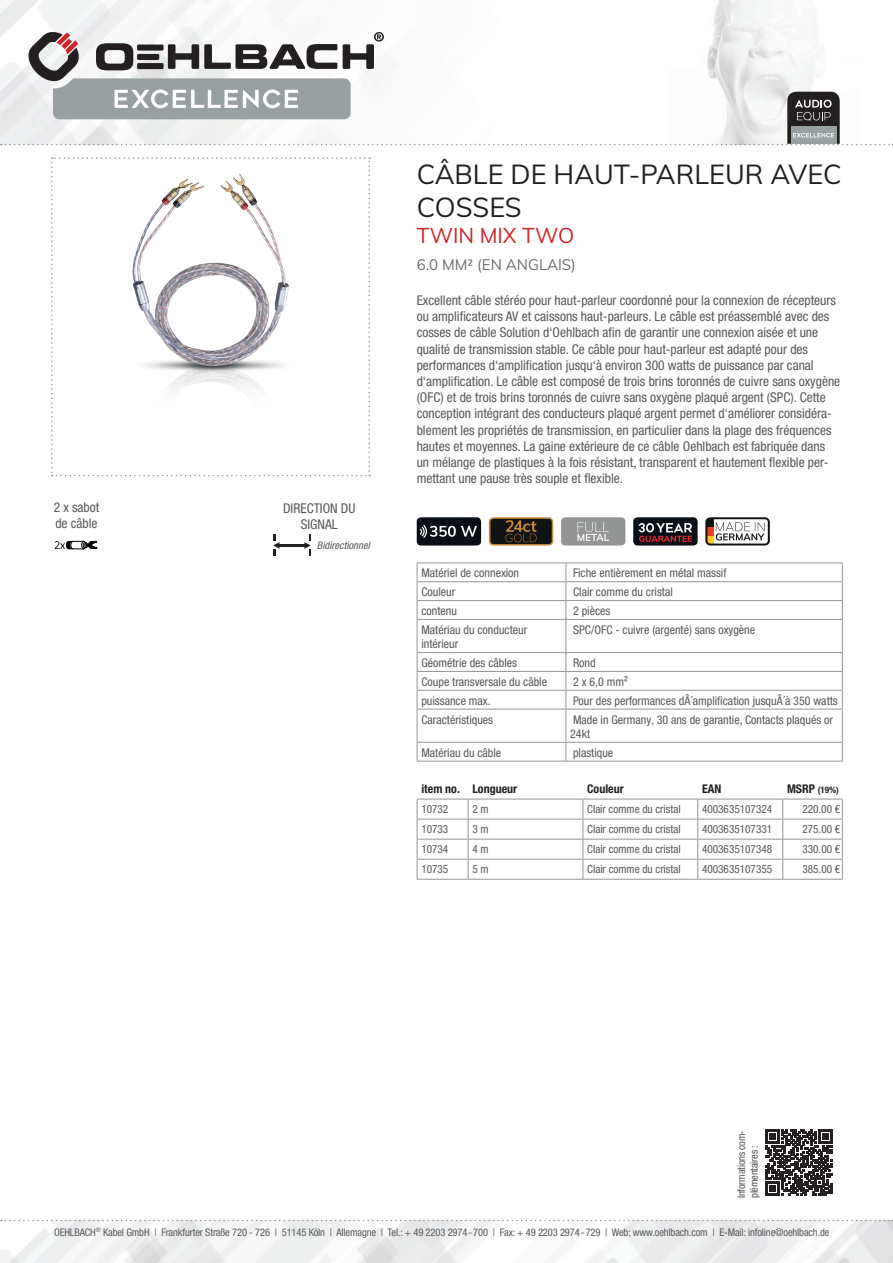
<style>
.page{position:relative;width:893px;height:1263px;background:#fff}
.page>*{position:absolute;margin:0;border:0;box-sizing:border-box;transform-origin:0 0}
.t1{font:27px/32.4px "Muli";color:#231f20}
.t2{font:21px "Muli";color:#d1232a}
.t3{font:15px "Muli";color:#6c6d70}
.t4{font:condensed 13.5px/16.2px "Helvetica Neue LTW1 G";color:#57585a}
.t5{font:condensed 12px/14.4px "Helvetica Neue LTW1 G";color:#57585a}
.t6{font:700 condensed 12px "Helvetica Neue LTW1 G";color:#231f20}
.t7{font:condensed 11.25px "Helvetica Neue LTW1 G";color:#57585a}
.t8{font:condensed 10.5px/12.6px "Helvetica Neue LTW1 G";letter-spacing:-.01em;color:#57585a}
.t9{font:italic condensed 10.5px "Helvetica Neue LTW1 G";color:#57585a}
.t10{font:700 condensed 9px "Helvetica Neue LTW1 G";color:#231f20}
.s1{font-size:12px}
</style>
<div class="page">
<img style="left:0;top:1220px;width:893px;height:43px">
<img style="left:0;top:0;width:818px;height:145px">
<svg style="left:1px;top:1220px;width:892px;height:1px"></svg>
<svg style="left:51px;top:157px;width:319px;height:319px"></svg>
<div style="left:417px;top:517px;width:64px;height:28px;background:#090e15;border-radius:4px"></div>
<svg style="left:420px;top:525px;width:57px;height:13px"></svg>
<svg style="left:489px;top:517px;width:64px;height:28px;background:#3e321f"></svg>
<div style="left:561px;top:517px;width:64px;height:28px;background:#939595;border-radius:4px"></div>
<svg style="left:577px;top:522px;width:32px;height:19px"></svg>
<div style="left:633px;top:517px;width:65px;height:28px;background:#090e15;border-radius:4px"></div>
<svg style="left:639px;top:523px;width:53px;height:19px"></svg>
<svg style="left:705px;top:517px;width:65px;height:28px"></svg>
<svg style="left:55px;top:541px;width:42px;height:9px"></svg>
<hr style="left:279px;top:544px;width:26px;height:3px;background:#231f20">
<svg style="left:273px;top:534px;width:6px;height:21px"></svg>
<svg style="left:304px;top:534px;width:7px;height:21px"></svg>
<svg style="left:766px;top:1129px;width:66px;height:67px"></svg>
<svg style="left:1px;top:31px;width:892px;height:114px"></svg>
<svg style="left:417px;top:798px;width:426px;height:81px"></svg>
<hr style="left:417px;top:879px;width:51px;height:1px;background:#939598">
<hr style="left:468px;top:879px;width:115px;height:1px;background:#939598">
<hr style="left:583px;top:879px;width:115px;height:1px;background:#939598">
<hr style="left:698px;top:879px;width:85px;height:1px;background:#939598">
<hr style="left:783px;top:879px;width:60px;height:1px;background:#939598">
<hr style="left:417px;top:799px;width:51px;height:1px;background:#939598">
<hr style="left:468px;top:799px;width:115px;height:1px;background:#939598">
<hr style="left:583px;top:799px;width:115px;height:1px;background:#939598">
<hr style="left:698px;top:799px;width:85px;height:1px;background:#939598">
<hr style="left:783px;top:799px;width:60px;height:1px;background:#939598">
<hr style="left:417px;top:562px;width:149px;height:1px;background:#939598">
<hr style="left:566px;top:562px;width:277px;height:1px;background:#939598">
<svg style="left:417px;top:563px;width:426px;height:56px"></svg>
<hr style="left:417px;top:619px;width:149px;height:1px;background:#939598">
<hr style="left:417px;top:620px;width:1px;height:32px;background:#939598">
<hr style="left:566px;top:619px;width:277px;height:1px;background:#939598">
<hr style="left:566px;top:620px;width:1px;height:32px;background:#939598">
<hr style="left:842px;top:620px;width:1px;height:32px;background:#939598">
<hr style="left:417px;top:652px;width:149px;height:1px;background:#939598">
<hr style="left:566px;top:652px;width:277px;height:1px;background:#939598">
<hr style="left:417px;top:671px;width:149px;height:1px;background:#939598">
<hr style="left:566px;top:671px;width:277px;height:1px;background:#939598">
<hr style="left:417px;top:690px;width:149px;height:1px;background:#939598">
<svg style="left:417px;top:653px;width:1px;height:56px"></svg>
<hr style="left:566px;top:690px;width:277px;height:1px;background:#939598">
<svg style="left:566px;top:653px;width:1px;height:56px"></svg>
<svg style="left:842px;top:653px;width:1px;height:56px"></svg>
<hr style="left:417px;top:709px;width:149px;height:1px;background:#939598">
<hr style="left:417px;top:709px;width:1px;height:33px;background:#939598">
<hr style="left:566px;top:709px;width:277px;height:1px;background:#939598">
<hr style="left:566px;top:709px;width:1px;height:33px;background:#939598">
<hr style="left:842px;top:709px;width:1px;height:33px;background:#939598">
<hr style="left:417px;top:742px;width:149px;height:1px;background:#939598">
<svg style="left:417px;top:743px;width:1px;height:18px"></svg>
<hr style="left:566px;top:742px;width:277px;height:1px;background:#939598">
<svg style="left:566px;top:743px;width:1px;height:18px"></svg>
<svg style="left:842px;top:743px;width:1px;height:18px"></svg>
<hr style="left:417px;top:761px;width:149px;height:1px;background:#939598">
<hr style="left:566px;top:761px;width:277px;height:1px;background:#939598">
<p class="t4" style="left:54px;top:499px;width:47px">2 x sabot de câble</p>
<p class="t4" style="left:283px;top:500px;width:74px;text-align:center">DIRECTION DU<br>SIGNAL</p>
<p class="t9" style="left:317px;top:539px;width:57px">Bidirectionnel</p>
<h1 class="t1" style="left:417px;top:157px;width:426px">CÂBLE DE HAUT-PARLEUR AVEC<br>COSSES</h1>
<h2 class="t2" style="left:417px;top:221px;width:159px">TWIN MIX TWO</h2>
<p class="t3" style="left:417px;top:254px;width:161px">6.0 MM² (EN ANGLAIS)</p>
<p class="t4" style="left:417px;top:292px;width:425px">Excellent câble stéréo pour haut-parleur coordonné pour la connexion de récepteurs ou amplificateurs AV et caissons haut-parleurs. Le câble est préassemblé avec des cosses de câble Solution d‘Oehlbach afin de garantir une connexion aisée et une qualité de transmission stable. Ce câble pour haut-parleur est adapté pour des performances d‘amplification jusqu‘à environ 300 watts de puissance par canal d‘amplification. Le câble est composé de trois brins toronnés de cuivre sans oxygène (OFC) et de trois brins toronnés de cuivre sans oxygène plaqué argent (SPC). Cette conception intégrant des conducteurs plaqué argent permet d‘améliorer considéra&shy;blement les propriétés de transmission, en particulier dans la plage des fréquences hautes et moyennes. La gaine extérieure de ce câble Oehlbach est fabriquée dans un mélange de plastiques à la fois résistant, transparent et hautement flexible per&shy;mettant une pause très souple et flexible.</p>
<p class="t5" style="left:421px;top:566px;width:99px">Matériel de connexion</p>
<p class="t5" style="left:573px;top:566px;width:155px">Fiche entièrement en métal massif</p>
<p class="t5" style="left:421px;top:585px;width:35px">Couleur</p>
<p class="t5" style="left:573px;top:585px;width:101px">Clair comme du cristal</p>
<p class="t5" style="left:421px;top:604px;width:37px">contenu</p>
<p class="t5" style="left:573px;top:604px;width:39px">2 pièces</p>
<p class="t5" style="left:421px;top:623px;width:107px">Matériau du conducteur intérieur</p>
<p class="t5" style="left:573px;top:623px;width:184px">SPC/OFC - cuivre (argenté) sans oxygène</p>
<p class="t5" style="left:421px;top:656px;width:97px">Géométrie des câbles</p>
<p class="t5" style="left:573px;top:656px;width:24px">Rond</p>
<p class="t5" style="left:421px;top:675px;width:127px">Coupe transversale du câble</p>
<p class="t5" style="left:573px;top:675px;width:56px">2 x 6,0 mm²</p>
<p class="t5" style="left:421px;top:693px;width:71px">puissance max.</p>
<p class="t5" style="left:573px;top:693px;width:266px">Pour des performances dÂ´amplification jusquÂ´à 350 watts</p>
<p class="t5" style="left:421px;top:712px;width:73px">Caractéristiques</p>
<p class="t5" style="left:570px;top:712px;width:264px">Made in Germany, 30 ans de garantie, Contacts plaqués or<br>24kt</p>
<p class="t5" style="left:421px;top:745px;width:81px">Matériau du câble</p>
<p class="t5" style="left:573px;top:745px;width:42px">plastique</p>
<p class="t6" style="left:421px;top:782px;width:97px">item no. Longueur</p>
<p class="t6" style="left:587px;top:782px;width:38px">Couleur</p>
<p class="t6" style="left:702px;top:782px;width:21px">EAN</p>
<p class="t10" style="left:787px;top:784px;width:53px"><span class="s1">MSRP</span> (19%)</p>
<p class="t7" style="left:421px;top:802px;width:28px">10732</p>
<p class="t7" style="left:472px;top:802px;width:18px">2 m</p>
<p class="t7" style="left:587px;top:802px;width:95px">Clair comme du cristal</p>
<p class="t7" style="left:702px;top:802px;width:72px">4003635107324</p>
<p class="t7" style="left:802px;top:802px;width:39px">220.00 €</p>
<p class="t7" style="left:421px;top:822px;width:28px">10733</p>
<p class="t7" style="left:472px;top:822px;width:18px">3 m</p>
<p class="t7" style="left:587px;top:822px;width:95px">Clair comme du cristal</p>
<p class="t7" style="left:702px;top:822px;width:72px">4003635107331</p>
<p class="t7" style="left:802px;top:822px;width:39px">275.00 €</p>
<p class="t7" style="left:421px;top:842px;width:28px">10734</p>
<p class="t7" style="left:472px;top:842px;width:18px">4 m</p>
<p class="t7" style="left:587px;top:842px;width:95px">Clair comme du cristal</p>
<p class="t7" style="left:702px;top:842px;width:72px">4003635107348</p>
<p class="t7" style="left:802px;top:842px;width:39px">330.00 €</p>
<p class="t7" style="left:421px;top:863px;width:28px">10735</p>
<p class="t7" style="left:472px;top:863px;width:18px">5 m</p>
<p class="t7" style="left:587px;top:863px;width:95px">Clair comme du cristal</p>
<p class="t7" style="left:702px;top:863px;width:72px">4003635107355</p>
<p class="t7" style="left:802px;top:863px;width:39px">385.00 €</p>
<p class="t8" style="left:735px;top:1198px;width:70px;rotate:-90deg">Informations com&shy;plémentaires :</p>
<p class="t8" style="left:54px;top:1226px;width:777px">OEHLBACH<sup>®</sup> Kabel GmbH | Frankfurter Straße 720 - 726 | 51145 Köln | Allemagne | Tel.: + 49 2203 2974-700 | Fax: + 49 2203 2974-729 | Web: www.oehlbach.com | E-Mail: infoline@oehlbach.de</p>
</div>
